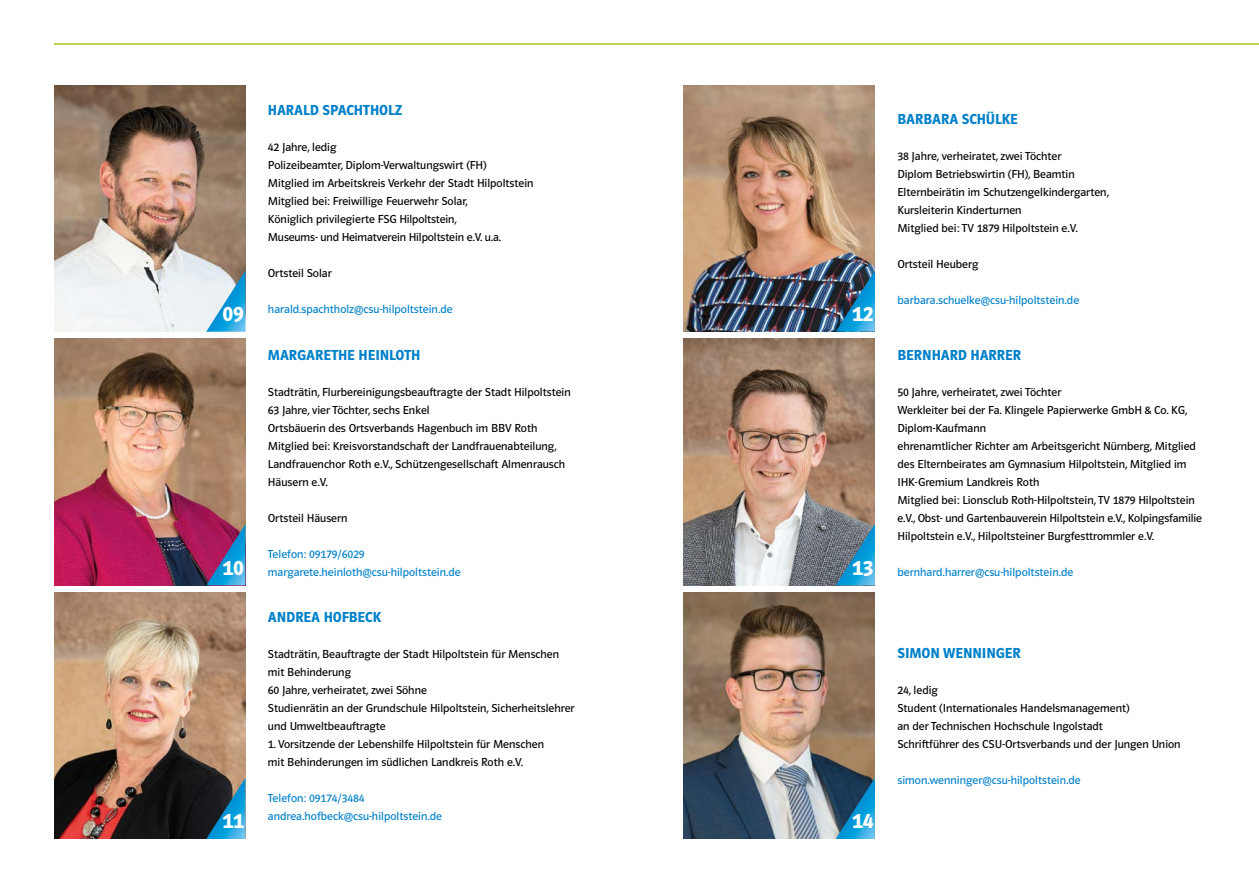
<style>
.page{position:relative;width:1259px;height:893px;background:#fff}
.page>*{position:absolute;margin:0;border:0;box-sizing:border-box;transform-origin:0 0}
.t1{font:600 22.65px "Polo 22 R";color:#fff}
.t2{font:600 15px "Polo 22 R";color:#0081c9}
.t3{font:12px/18px "Polo 22 R Buch";color:#000}
.t4{font:12px/18px "Polo 22 R Buch";color:#0081c9}
.s1{font-family:"Polo 22 R";font-weight:600;font-size:22.65px;color:#fff}
</style>
<div class="page">
<hr style="left:54px;top:43px;width:1205px;height:2px;background:#a2c617">
<img style="left:54px;top:85px;width:191px;height:247px">
<svg style="left:206px;top:270px;width:39px;height:62px;background:#7ac0de"></svg>
<img style="left:683px;top:85px;width:192px;height:247px">
<img style="left:835px;top:270px;width:40px;height:62px">
<img style="left:54px;top:339px;width:191px;height:246px">
<svg style="left:206px;top:524px;width:39px;height:61px;background:#5e5d99"></svg>
<img style="left:683px;top:339px;width:192px;height:246px">
<svg style="left:835px;top:524px;width:40px;height:61px;background:#428aab"></svg>
<img style="left:54px;top:592px;width:191px;height:247px">
<svg style="left:206px;top:778px;width:39px;height:61px;background:#216582"></svg>
<img style="left:683px;top:592px;width:192px;height:247px">
<svg style="left:835px;top:778px;width:40px;height:61px;background:#1a6e99"></svg>
<p class="t2" style="left:268px;top:102px;width:136px">HARALD SPACHTHOLZ</p>
<p class="t3" style="left:268px;top:138px;width:267px">42 Jahre, ledig<br>Polizeibeamter, Diplom-Verwaltungswirt (FH)<br>Mitglied im Arbeitskreis Verkehr der Stadt Hilpoltstein Mitglied bei: Freiwillige Feuerwehr Solar,<br>Königlich privilegierte FSG Hilpoltstein,<br>Museums- und Heimatverein Hilpoltstein e.V. u.a.</p>
<p class="t3" style="left:268px;top:264px;width:65px">Ortsteil Solar</p>
<p class="t4" style="left:268px;top:300px;width:186px">harald.spachtholz@csu-hilpoltstein.de</p>
<h1 class="t1" style="left:222px;top:302px;width:23px">09</h1>
<h1 class="t1" style="left:852px;top:302px;width:23px">12</h1>
<p class="t2" style="left:268px;top:347px;width:154px">MARGARETHE HEINLOTH</p>
<p class="t3" style="left:268px;top:383px;width:304px">Stadträtin, Flurbereinigungsbeauftragte der Stadt Hilpoltstein 63 Jahre, vier Töchter, sechs Enkel<br>Ortsbäuerin des Ortsverbands Hagenbuch im BBV Roth Mitglied bei: Kreisvorstandschaft der Landfrauenabteilung, Landfrauenchor Roth e.V., Schützengesellschaft Almenrausch Häusern e.V.</p>
<p class="t3" style="left:268px;top:509px;width:81px">Ortsteil Häusern</p>
<p class="t4" style="left:222px;top:545px;width:240px;text-indent:45px">Telefon: 09179/6029<br><span class="s1">10</span> margarete.heinloth@csu-hilpoltstein.de</p>
<h1 class="t1" style="left:852px;top:555px;width:23px">13</h1>
<p class="t2" style="left:268px;top:609px;width:114px">ANDREA HOFBECK</p>
<p class="t3" style="left:268px;top:645px;width:308px">Stadträtin, Beauftragte der Stadt Hilpoltstein für Menschen mit Behinderung<br>60 Jahre, verheiratet, zwei Söhne<br>Studienrätin an der Grundschule Hilpoltstein, Sicherheitslehrer und Umweltbeauftragte</p>
<p class="t3" style="left:268px;top:735px;width:278px">1. Vorsitzende der Lebenshilfe Hilpoltstein für Menschen mit Behinderungen im südlichen Landkreis Roth e.V.</p>
<p class="t4" style="left:268px;top:789px;width:176px">Telefon: 09174/3484 andrea.hofbeck@csu-hilpoltstein.de</p>
<h1 class="t1" style="left:222px;top:809px;width:23px">11</h1>
<h1 class="t1" style="left:852px;top:809px;width:23px">14</h1>
<p class="t2" style="left:897px;top:111px;width:122px">BARBARA SCHÜLKE</p>
<p class="t3" style="left:897px;top:147px;width:213px">38 Jahre, verheiratet, zwei Töchter<br>Diplom Betriebswirtin (FH), Beamtin Elternbeirätin im Schutzengelkindergarten, Kursleiterin Kinderturnen<br>Mitglied bei: TV 1879 Hilpoltstein e.V.</p>
<p class="t3" style="left:897px;top:255px;width:82px">Ortsteil Heuberg</p>
<p class="t4" style="left:897px;top:291px;width:183px">barbara.schuelke@csu-hilpoltstein.de</p>
<p class="t2" style="left:897px;top:347px;width:125px">BERNHARD HARRER</p>
<p class="t3" style="left:897px;top:383px;width:306px">50 Jahre, verheiratet, zwei Töchter<br>Werkleiter bei der Fa. Klingele Papierwerke GmbH &amp; Co. KG, Diplom-Kaufmann<br>ehrenamtlicher Richter am Arbeitsgericht Nürnberg, Mitglied des Elternbeirates am Gymnasium Hilpoltstein, Mitglied im IHK-Gremium Landkreis Roth<br>Mitglied bei: Lionsclub Roth-Hilpoltstein, TV 1879 Hilpoltstein e.V., Obst- und Gartenbauverein Hilpoltstein e.V., Kolpingsfamilie Hilpoltstein e.V., Hilpoltsteiner Burgfesttrommler e.V.</p>
<p class="t4" style="left:897px;top:563px;width:177px">bernhard.harrer@csu-hilpoltstein.de</p>
<p class="t2" style="left:897px;top:645px;width:125px">SIMON WENNINGER</p>
<p class="t3" style="left:897px;top:681px;width:285px">24, ledig<br>Student (Internationales Handelsmanagement)<br>an der Technischen Hochschule Ingolstadt<br>Schriftführer des CSU-Ortsverbands und der Jungen Union</p>
<p class="t4" style="left:897px;top:771px;width:185px">simon.wenninger@csu-hilpoltstein.de</p>
</div>
